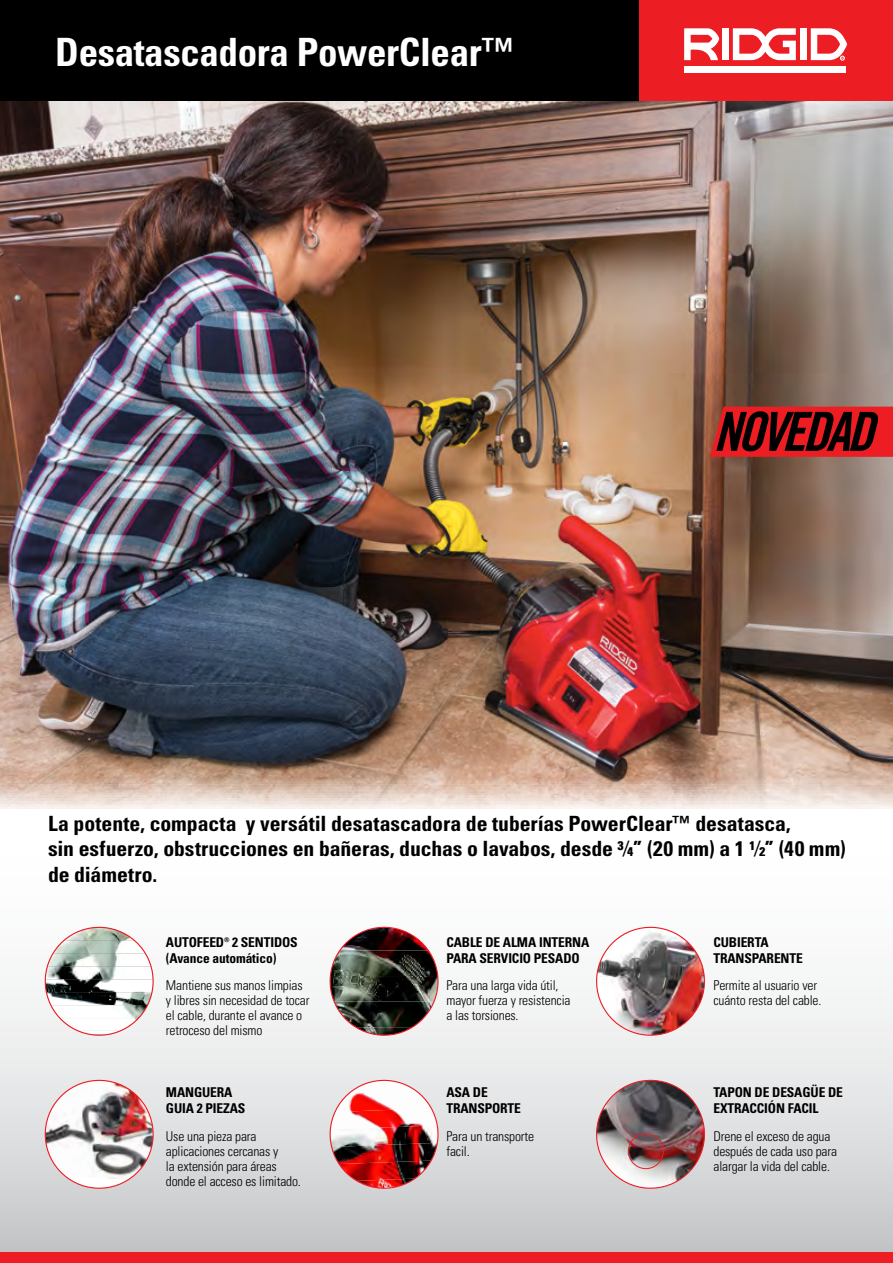
<style>
.page{position:relative;width:893px;height:1263px;background:#fff}
.page>*{position:absolute;margin:0;border:0;box-sizing:border-box;transform-origin:0 0}
.t1{font:54px "Trade Gothic Bold Cond Twenty Obl";letter-spacing:-.06em;color:#000}
.t2{font:39px "Univers LTCYR 67 Bold Cond";letter-spacing:-.01em;color:#fff}
.t3{font:21px/25.5px "Univers LTCYR 67 Bold Cond";letter-spacing:-.005em;color:#000;scale:1.04 1}
.t4{font:13.5px/15px "Univers LTCYR 47 Light Cond";letter-spacing:-.01em;color:#000}
.t5{font:13.5px/16.2px "Univers LTCYR 67 Bold Cond";letter-spacing:-.01em;color:#000}
</style>
<div class="page">
<div style="left:0;top:809px;width:893px;height:454px;background:linear-gradient(to bottom,#fff,#caccce)"></div>
<div style="left:0;top:0;width:640px;height:101px;background:#000"></div>
<div style="left:640px;top:0;width:253px;height:101px;background:#ed1d24"></div>
<div style="left:684px;top:67px;width:162px;height:6px;background:#fff"></div>
<div style="left:722px;top:28px;width:7px;height:32px;background:#fff"></div>
<div style="left:800px;top:28px;width:6px;height:32px;background:#fff"></div>
<svg style="left:684px;top:28px;width:36px;height:32px"></svg>
<svg style="left:733px;top:28px;width:63px;height:32px"></svg>
<svg style="left:811px;top:28px;width:36px;height:33px"></svg>
<img style="left:0;top:101px;width:893px;height:708px">
<div style="left:710px;top:407px;width:183px;height:50px;background:#ed1d24"></div>
<svg style="left:43px;top:925px;width:113px;height:112px"></svg>
<img style="left:327px;top:925px;width:114px;height:112px">
<img style="left:594px;top:925px;width:113px;height:112px">
<img style="left:43px;top:1078px;width:113px;height:112px">
<img style="left:327px;top:1078px;width:114px;height:112px">
<div style="left:0;top:1252px;width:893px;height:11px;background:#ed1d24"></div>
<img style="left:594px;top:1078px;width:113px;height:112px">
<h2 class="t2" style="left:55px;top:28px;width:461px">Desatascadora PowerClear™</h2>
<h1 class="t1" style="left:713px;top:399px;width:162px">NOVEDAD</h1>
<h3 class="t3" style="left:48px;top:810px;width:769px">La potente, compacta y versátil desatascadora de tuberías PowerClear™ desatasca,<br>sin esfuerzo, obstrucciones en bañeras, duchas o lavabos, desde ¾” (20 mm) a 1 ½” (40 mm) de diámetro.</h3>
<p class="t5" style="left:166px;top:934px;width:133px">AUTOFEED® 2 SENTIDOS (Avance automático)</p>
<p class="t4" style="left:166px;top:977px;width:145px">Mantiene sus manos limpias y libres sin necesidad de tocar el cable, durante el avance o retroceso del mismo</p>
<p class="t5" style="left:166px;top:1084px;width:81px">MANGUERA<br>GUIA 2 PIEZAS</p>
<p class="t4" style="left:166px;top:1127px;width:137px">Use una pieza para aplicaciones cercanas y<br>la extensión para áreas donde el acceso es limitado.</p>
<p class="t5" style="left:446px;top:934px;width:144px">CABLE DE ALMA INTERNA<br>PARA SERVICIO PESADO</p>
<p class="t5" style="left:713px;top:934px;width:91px">CUBIERTA<br>TRANSPARENTE</p>
<p class="t4" style="left:446px;top:977px;width:126px">Para una larga vida útil, mayor fuerza y resistencia a las torsiones.</p>
<p class="t4" style="left:713px;top:977px;width:109px">Permite al usuario ver cuánto resta del cable.</p>
<p class="t5" style="left:446px;top:1084px;width:76px">ASA DE<br>TRANSPORTE</p>
<p class="t5" style="left:713px;top:1084px;width:131px">TAPON DE DESAGÜE DE<br>EXTRACCIÓN FACIL</p>
<p class="t4" style="left:446px;top:1127px;width:89px">Para un transporte facil.</p>
<p class="t4" style="left:713px;top:1127px;width:125px">Drene el exceso de agua después de cada uso para alargar la vida del cable.</p>
</div>
